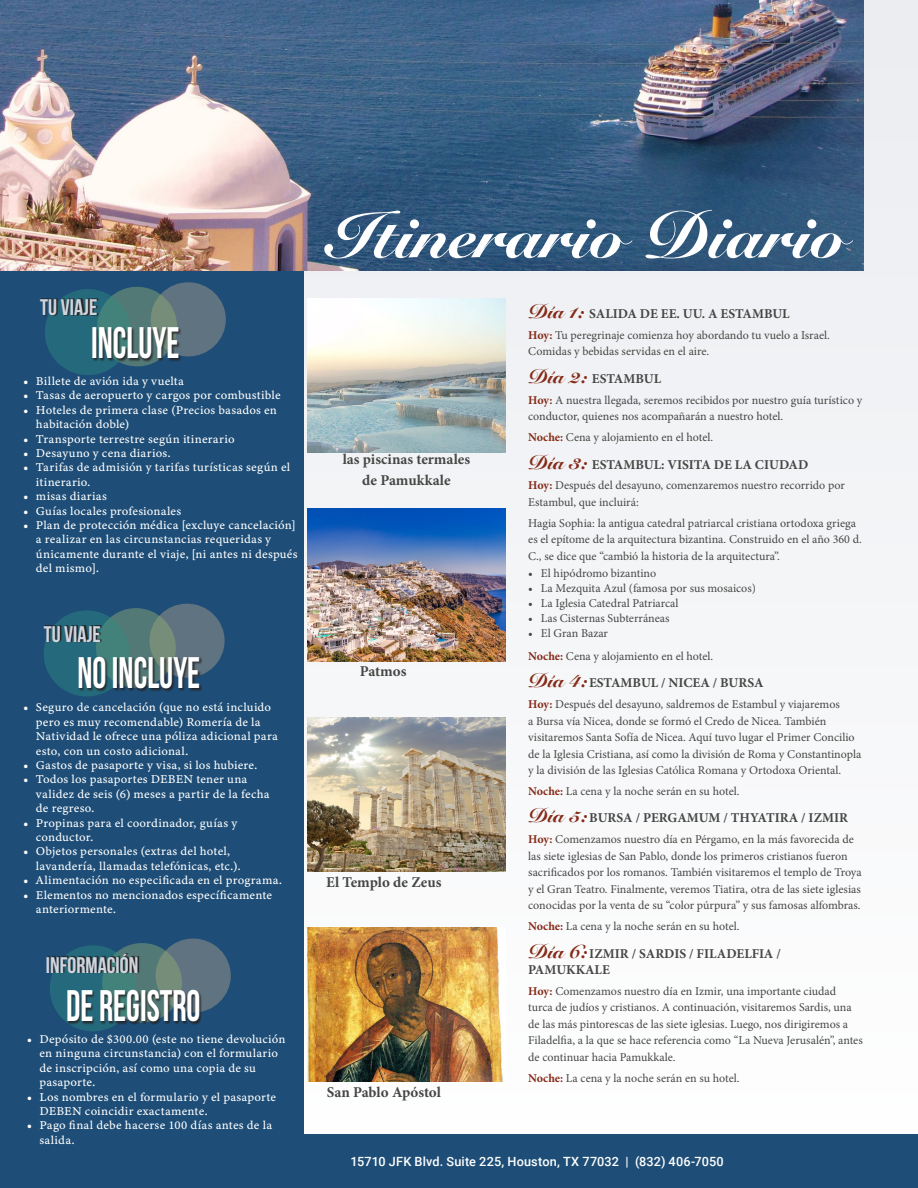
<style>
.page{position:relative;width:918px;height:1188px;background:#fff}
.page>*{position:absolute;margin:0;border:0;box-sizing:border-box;transform-origin:0 0}
.HEADLINE{font:900 64.95px "Snell Roundhand";color:#fff}
.DISCOUNT{font:44.1px "Bebas Neue";color:#fff;scale:.8 1}
.DISCOUNT-2{font:700 22.65px "Bebas Neue";color:#d0d4dd}
.t1{font:700 15px "Minion Pro";color:#464644}
.t2{font:700 13.5px/16.5px "Minion Pro";color:#464644}
.t3{font:500 12.75px "Roboto";letter-spacing:.015em;color:#fff}
.t4{font:12px/16.5px "Minion Pro";color:#464644}
.t5{font:12px/14.4px "Minion Variable Concept";letter-spacing:.015em;color:#fff}
.s1{font-family:"Snell Roundhand";font-weight:900;font-size:19.5px;color:#852c19}
.s2{font-weight:700;color:#852c19}
</style>
<div class="page">
<div style="left:300px;top:0;width:618px;height:1147px;background:#f6f7f9"></div>
<div style="left:0;top:260px;width:304px;height:928px;background:#1e4e77"></div>
<img style="left:0;top:0;width:864px;height:270px">
<div style="left:149px;top:604px;width:76px;height:74px;background:#607380;border-radius:50%"></div>
<svg style="left:96px;top:608px;width:80px;height:80px;background:#5f8077"></svg>
<svg style="left:44px;top:610px;width:86px;height:86px;background:#2d707b"></svg>
<div style="left:156px;top:939px;width:75px;height:74px;background:#607380;border-radius:50%"></div>
<svg style="left:102px;top:943px;width:80px;height:80px;background:#618177"></svg>
<svg style="left:50px;top:945px;width:86px;height:86px;background:#2b6f7b"></svg>
<div style="left:151px;top:282px;width:75px;height:74px;background:#607380;border-radius:50%"></div>
<svg style="left:97px;top:287px;width:80px;height:79px;background:#5e7f77"></svg>
<svg style="left:45px;top:289px;width:86px;height:86px;background:#2a6e7b"></svg>
<svg style="left:41px;top:298px;width:57px;height:18px"></svg>
<div style="left:92px;top:326px;width:90px;height:37px;background:#231f20;opacity:.81"></div>
<svg style="left:45px;top:625px;width:57px;height:18px"></svg>
<div style="left:78px;top:656px;width:125px;height:36px;background:#231f20;opacity:.81"></div>
<svg style="left:47px;top:953px;width:93px;height:21px;background:#294850"></svg>
<div style="left:67px;top:989px;width:136px;height:37px;background:#231f20;opacity:.81"></div>
<div style="left:246px;top:1134px;width:672px;height:54px;background:#1e4e77"></div>
<img style="left:307px;top:298px;width:199px;height:154px">
<img style="left:307px;top:508px;width:199px;height:154px">
<img style="left:307px;top:718px;width:199px;height:154px">
<img style="left:307px;top:928px;width:196px;height:154px">
<p class="DISCOUNT-2" style="left:40px;top:295px;width:59px">TU VIAJE</p>
<p class="DISCOUNT" style="left:91px;top:319px;width:112px">INCLUYE</p>
<p class="t5" style="left:23px;top:374px;width:162px">• Billete de avión ida y vuelta</p>
<p class="t5" style="left:23px;top:388px;width:259px">• Tasas de aeropuerto y cargos por combustible</p>
<p class="t5" style="left:36px;top:403px;width:243px;text-indent:-13px">• Hoteles de primera clase (Precios basados en habitación doble)</p>
<p class="t5" style="left:23px;top:432px;width:213px">• Transporte terrestre según itinerario</p>
<p class="t5" style="left:23px;top:446px;width:149px">• Desayuno y cena diarios.</p>
<p class="t5" style="left:36px;top:460px;width:256px;text-indent:-13px">• Tarifas de admisión y tarifas turísticas según el itinerario.</p>
<p class="t5" style="left:23px;top:489px;width:85px">• misas diarias</p>
<p class="t5" style="left:23px;top:504px;width:160px">• Guías locales profesionales</p>
<p class="t5" style="left:36px;top:518px;width:263px;text-indent:-13px">• Plan de protección médica [excluye cancelación] a realizar en las circunstancias requeridas y únicamente durante el viaje, [ni antes ni después del mismo].</p>
<p class="DISCOUNT-2" style="left:44px;top:622px;width:59px">TU VIAJE</p>
<p class="DISCOUNT" style="left:77px;top:649px;width:155px">NO INCLUYE</p>
<p class="t5" style="left:36px;top:700px;width:244px;text-indent:-13px">• Seguro de cancelación (que no está incluido pero es muy recomendable) Romería de la Natividad le ofrece una póliza adicional para esto, con un costo adicional.</p>
<p class="t5" style="left:23px;top:758px;width:236px">• Gastos de pasaporte y visa, si los hubiere.</p>
<p class="t5" style="left:36px;top:772px;width:235px;text-indent:-13px">• Todos los pasaportes DEBEN tener una validez de seis (6) meses a partir de la fecha de regreso.</p>
<p class="t5" style="left:36px;top:816px;width:203px;text-indent:-13px">• Propinas para el coordinador, guías y conductor.</p>
<p class="t5" style="left:36px;top:844px;width:206px;text-indent:-13px">• Objetos personales (extras del hotel, lavandería, llamadas telefónicas, etc.).</p>
<p class="t5" style="left:23px;top:873px;width:260px">• Alimentación no especificada en el programa.</p>
<p class="t5" style="left:36px;top:888px;width:238px;text-indent:-13px">• Elementos no mencionados específicamente anteriormente.</p>
<p class="DISCOUNT-2" style="left:46px;top:953px;width:94px">INFORMACIÓN</p>
<p class="DISCOUNT" style="left:66px;top:982px;width:169px">DE REGISTRO</p>
<p class="t5" style="left:39px;top:1032px;width:248px;text-indent:-13px">• Depósito de $300.00 (este no tiene devolución en ninguna circunstancia) con el formulario de inscripción, así como una copia de su pasaporte.</p>
<p class="t5" style="left:39px;top:1089px;width:238px;text-indent:-13px">• Los nombres en el formulario y el pasaporte<br>DEBEN coincidir exactamente.</p>
<p class="t5" style="left:39px;top:1118px;width:234px;text-indent:-13px">• Pago final debe hacerse 100 días antes de la salida.</p>
<p class="HEADLINE" style="left:327px;top:197px;width:520px">Itinerario Diario</p>
<p class="t1" style="left:343px;top:449px;width:129px">las piscinas termales</p>
<p class="t1" style="left:362px;top:470px;width:90px">de Pamukkale</p>
<p class="t1" style="left:360px;top:660px;width:48px">Patmos</p>
<p class="t1" style="left:326px;top:871px;width:117px">El Templo de Zeus</p>
<p class="t1" style="left:327px;top:1081px;width:116px">San Pablo Apóstol</p>
<p class="t2" style="left:528px;top:305px;width:263px"><span class="s1">Día 1:</span> SALIDA DE EE. UU. A ESTAMBUL</p>
<p class="t4" style="left:528px;top:327px;width:303px"><span class="s2">Hoy:</span> Tu peregrinaje comienza hoy abordando tu vuelo a Israel.<br>Comidas y bebidas servidas en el aire.</p>
<p class="t2" style="left:528px;top:370px;width:134px"><span class="s1">Día 2:</span> ESTAMBUL</p>
<p class="t4" style="left:528px;top:392px;width:336px"><span class="s2">Hoy:</span> A nuestra llegada, seremos recibidos por nuestro guía turístico y conductor, quienes nos acompañarán a nuestro hotel.</p>
<p class="t4" style="left:528px;top:429px;width:187px"><span class="s2">Noche:</span> Cena y alojamiento en el hotel.</p>
<p class="t2" style="left:528px;top:456px;width:282px"><span class="s1">Día 3:</span> ESTAMBUL: VISITA DE LA CIUDAD</p>
<p class="t4" style="left:528px;top:477px;width:318px"><span class="s2">Hoy:</span> Después del desayuno, comenzaremos nuestro recorrido por<br>Estambul, que incluirá:</p>
<p class="t4" style="left:528px;top:515px;width:335px">Hagia Sophia: la antigua catedral patriarcal cristiana ortodoxa griega es el epítome de la arquitectura bizantina. Construido en el año 360 d.<br>C., se dice que “cambió la historia de la arquitectura”.</p>
<p class="t4" style="left:528px;top:565px;width:130px">• El hipódromo bizantino</p>
<p class="t4" style="left:528px;top:580px;width:229px">• La Mezquita Azul (famosa por sus mosaicos)</p>
<p class="t4" style="left:528px;top:595px;width:152px">• La Iglesia Catedral Patriarcal</p>
<p class="t4" style="left:528px;top:610px;width:143px">• Las Cisternas Subterráneas</p>
<p class="t4" style="left:528px;top:625px;width:81px">• El Gran Bazar</p>
<p class="t4" style="left:528px;top:648px;width:187px"><span class="s2">Noche:</span> Cena y alojamiento en el hotel.</p>
<p class="t2" style="left:528px;top:675px;width:237px"><span class="s1">Día 4:</span> ESTAMBUL / NICEA / BURSA</p>
<p class="t4" style="left:528px;top:696px;width:335px"><span class="s2">Hoy:</span> Después del desayuno, saldremos de Estambul y viajaremos<br>a Bursa vía Nicea, donde se formó el Credo de Nicea. También visitaremos Santa Sofía de Nicea. Aquí tuvo lugar el Primer Concilio de la Iglesia Cristiana, así como la división de Roma y Constantinopla y la división de las Iglesias Católica Romana y Ortodoxa Oriental.</p>
<p class="t4" style="left:528px;top:783px;width:213px"><span class="s2">Noche:</span> La cena y la noche serán en su hotel.</p>
<p class="t2" style="left:528px;top:810px;width:321px"><span class="s1">Día 5:</span> BURSA / PERGAMUM / THYATIRA / IZMIR</p>
<p class="t4" style="left:528px;top:831px;width:335px"><span class="s2">Hoy:</span> Comenzamos nuestro día en Pérgamo, en la más favorecida de las siete iglesias de San Pablo, donde los primeros cristianos fueron sacrificados por los romanos. También visitaremos el templo de Troya y el Gran Teatro. Finalmente, veremos Tiatira, otra de las siete iglesias conocidas por la venta de su “color púrpura” y sus famosas alfombras.</p>
<p class="t4" style="left:528px;top:918px;width:213px"><span class="s2">Noche:</span> La cena y la noche serán en su hotel.</p>
<p class="t2" style="left:528px;top:945px;width:254px"><span class="s1">Día 6:</span> IZMIR / SARDIS / FILADELFIA /<br>PAMUKKALE</p>
<p class="t4" style="left:528px;top:983px;width:336px"><span class="s2">Hoy:</span> Comenzamos nuestro día en Izmir, una importante ciudad turca de judíos y cristianos. A continuación, visitaremos Sardis, una de las más pintorescas de las siete iglesias. Luego, nos dirigiremos a Filadelfia, a la que se hace referencia como “La Nueva Jerusalén”, antes de continuar hacia Pamukkale.</p>
<p class="t4" style="left:528px;top:1070px;width:213px"><span class="s2">Noche:</span> La cena y la noche serán en su hotel.</p>
<p class="t3" style="left:351px;top:1152px;width:375px">15710 JFK Blvd. Suite 225, Houston, TX 77032 | (832) 406-7050</p>
</div>
